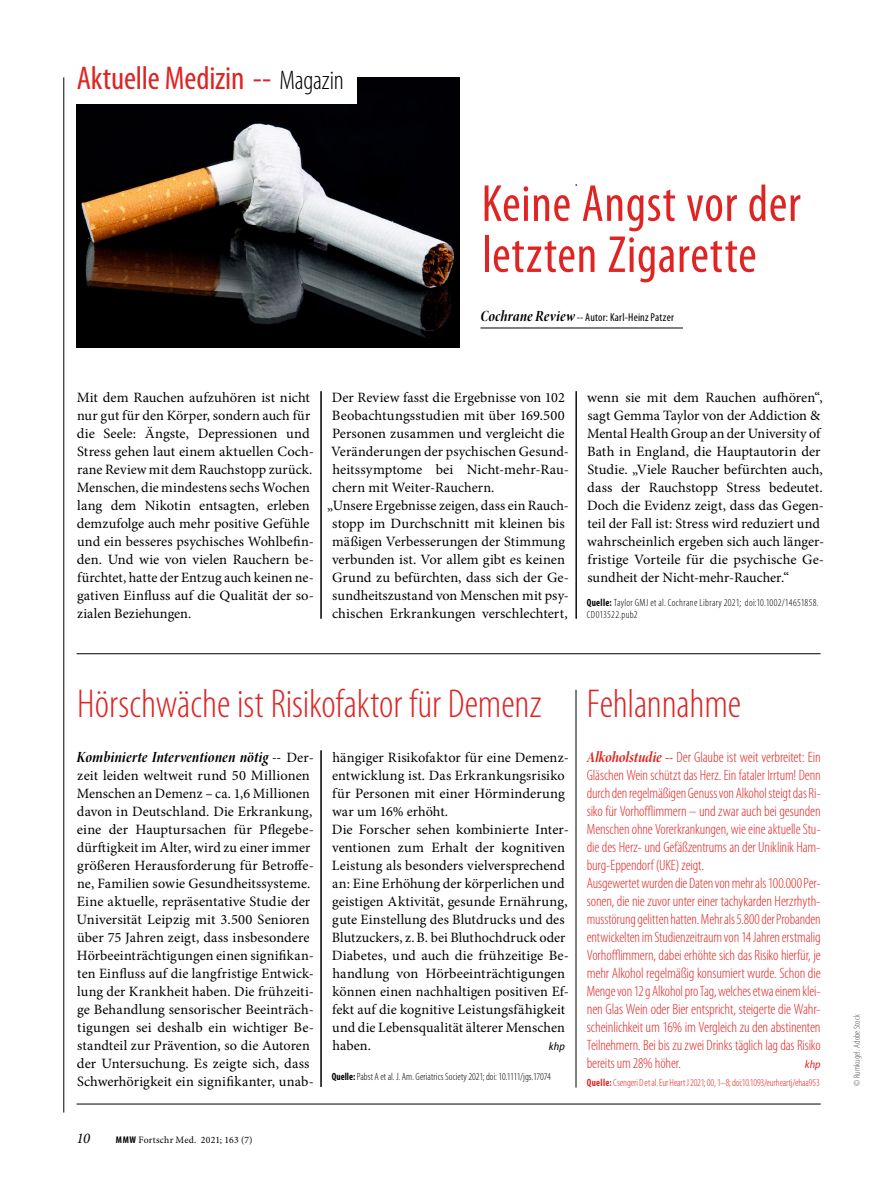
<style>
.page{position:relative;width:893px;height:1187px;background:#fff}
.page>*{position:absolute;margin:0;border:0;box-sizing:border-box;transform-origin:0 0}
.Title_kleinrot{font:condensed 52.5px/51px "Myriad Pro";letter-spacing:.015em;color:#de2524}
.Title_klein_schmalro{font:300 condensed 40.5px "Myriad Pro";letter-spacing:-.005em;color:#de2524}
.Category_Einleitung{font:condensed 33px "Myriad Pro";letter-spacing:-.005em;color:#de2524}
.Para_Entry{font:15.75px "Minion Pro Bold Cn It Disp";letter-spacing:.005em;color:#000}
.Para_Myr_rot{font:300 condensed 15px/18px "Myriad Pro";letter-spacing:-.01em;color:#de2524;text-align:justify}
.Para_Myr_rot__Entry{font:300 condensed 15px/18px "Myriad Pro";letter-spacing:-.01em;color:#de2524;text-align:justify}
.t1{font:italic 14.85px "Minion Pro";color:#000}
.Para_x{font:14.25px/18px "Minion Pro";letter-spacing:.005em;color:#000}
.Para_Entry-2{font:14.25px/18px "Minion Pro";letter-spacing:.005em;color:#000}
.SuperTitle_1{font:condensed 11.4px "Myriad Pro";letter-spacing:.02em;color:#000}
.Para_x-2{font:italic semi-condensed 11.25px "Myriad Pro";color:#000}
.Para_Myr_rot-2{font:italic semi-condensed 11.25px "Myriad Pro";color:#de2524}
.Source_x{font:300 condensed 10.5px/12px "Myriad Pro";letter-spacing:.01em;color:#000}
.Source_x-2{font:300 condensed 10.5px "Myriad Pro";letter-spacing:-.015em;color:#de2524}
.t2{font:9.75px "Minion Pro";letter-spacing:.02em;color:#000}
.Image_Source_x{font:300 condensed 9px "Myriad Pro";letter-spacing:.02em;color:#4d4d4c}
.s1{font-weight:300;font-size:27px;color:#000}
.s2{font-family:"Minion Pro Bold Cn It Disp";font-stretch:normal;font-size:15.75px}
.s3{font-weight:700}
.s4{font-family:"Minion Pro";font-size:14.25px}
.s5{font-family:"Myriad Pro";font-weight:700;font-stretch:condensed}
.s6{font-family:"Minion Pro Bold Cn It Disp";font-weight:400;font-stretch:normal;font-size:15.75px}
</style>
<div class="page">
<hr style="left:77px;top:1103px;width:744px;height:1px;background:#000">
<hr style="left:64px;top:77px;width:1px;height:1035px;background:#000">
<hr style="left:77px;top:653px;width:743px;height:1px;background:#000">
<img style="left:77px;top:77px;width:382px;height:270px">
<hr style="left:321px;top:750px;width:1px;height:336px;background:#000">
<hr style="left:480px;top:328px;width:203px;height:1px;background:#000">
<hr style="left:321px;top:391px;width:1px;height:227px;background:#000">
<hr style="left:576px;top:391px;width:1px;height:227px;background:#000">
<hr style="left:576px;top:689px;width:1px;height:398px;background:#000">
<div style="left:77px;top:65px;width:280px;height:39px;background:#fff"></div>
<p class="Category_Einleitung" style="left:77px;top:59px;width:269px">Aktuelle Medizin -- <span class="s1">Magazin</span></p>
<p class="Title_kleinrot" style="left:481px;top:177px;width:321px">Keine Angst vor der letzten Zigarette</p>
<p class="SuperTitle_1" style="left:480px;top:311px;width:195px"><span class="s2">Cochrane Review</span> -- Autor: Karl-Heinz Patzer</p>
<p class="Para_x" style="left:77px;top:388px;width:239px">Mit dem Rauchen aufzuhören ist nicht nur gut für den Körper, sondern auch für die Seele: Ängste, Depressionen und Stress gehen laut einem aktuellen Coch&shy;rane Review mit dem Rauchstopp zurück.</p>
<p class="Para_x" style="left:77px;top:478px;width:239px">Menschen, die mindestens sechs Wochen lang dem Nikotin entsagten, erleben demzufolge auch mehr positive Gefühle und ein besseres psychisches Wohlbefin&shy;den. Und wie von vielen Rauchern be&shy;fürchtet, hatte der Entzug auch keinen ne&shy;gativen Einfluss auf die Qualität der so&shy;zialen Beziehungen.</p>
<p class="Para_x" style="left:331px;top:388px;width:239px">Der Review fasst die Ergebnisse von 102<br>Beobachtungsstudien mit über 169.500<br>Personen zusammen und vergleicht die Veränderungen der psychischen Gesund&shy;heitssymptome bei Nicht-mehr-Rau&shy;chern mit Weiter-Rauchern.</p>
<p class="Para_x" style="left:327px;top:496px;width:243px;text-align:center">„Unsere Ergebnisse zeigen, dass ein Rauch&shy;stopp im Durchschnitt mit kleinen bis mäßigen Verbesserungen der Stimmung verbunden ist. Vor allem gibt es keinen Grund zu befürchten, dass sich der Ge&shy;sundheitszustand von Menschen mit psy&shy;chischen Erkrankungen verschlechtert,</p>
<p class="Para_x" style="left:587px;top:388px;width:239px">wenn sie mit dem Rauchen aufhören“, sagt Gemma Taylor von der Addiction &amp; Mental Health Group an der University of Bath in England, die Hauptautorin der Studie. „Viele Raucher befürchten auch, dass der Rauchstopp Stress bedeutet.<br>Doch die Evidenz zeigt, dass das Gegen&shy;teil der Fall ist: Stress wird reduziert und wahrscheinlich ergeben sich auch länger&shy;fristige Vorteile für die psychische Ge&shy;sundheit der Nicht-mehr-Raucher.“</p>
<p class="Source_x" style="left:587px;top:596px;width:233px"><span class="s3">Quelle:</span> Taylor GMJ et al. Cochrane Library 2021; doi:10.1002/14651858.<br>CD013522.pub2</p>
<p class="Title_klein_schmalro" style="left:77px;top:681px;width:466px">Hörschwäche ist Risikofaktor für Demenz</p>
<p class="Para_Entry" style="left:77px;top:747px;width:239px">Kombinierte Interventionen nötig -- <span class="s4">Der-</span></p>
<p class="Para_Entry-2" style="left:77px;top:766px;width:239px">zeit leiden weltweit rund 50 Millionen Menschen an Demenz – ca. 1,6 Millionen davon in Deutschland. Die Erkrankung, eine der Hauptursachen für Pflegebe&shy;dürftigkeit im Alter, wird zu einer immer größeren Herausforderung für Betroffe&shy;ne, Familien sowie Gesundheitssysteme.</p>
<p class="Para_x" style="left:77px;top:892px;width:239px">Eine aktuelle, repräsentative Studie der Universität Leipzig mit 3.500 Senioren über 75 Jahren zeigt, dass insbesondere Hörbeeinträchtigungen einen signifikan&shy;ten Einfluss auf die langfristige Entwick&shy;lung der Krankheit haben. Die frühzeiti&shy;ge Behandlung sensorischer Beeinträch&shy;tigungen sei deshalb ein wichtiger Be&shy;standteil zur Prävention, so die Autoren der Untersuchung. Es zeigte sich, dass Schwerhörigkeit ein signifikanter, unab-</p>
<p class="Para_x" style="left:332px;top:748px;width:238px">hängiger Risikofaktor für eine Demenz&shy;entwicklung ist. Das Erkrankungsrisiko für Personen mit einer Hörminderung war um 16% erhöht.</p>
<p class="Para_x" style="left:332px;top:820px;width:239px">Die Forscher sehen kombinierte Inter&shy;ventionen zum Erhalt der kognitiven Leistung als besonders vielversprechend an: Eine Erhöhung der körperlichen und geistigen Aktivität, gesunde Ernährung, gute Einstellung des Blutdrucks und des Blutzuckers, z.B. bei Bluthochdruck oder Diabetes, und auch die frühzeitige Be&shy;handlung von Hörbeeinträchtigungen können einen nachhaltigen positiven Ef&shy;fekt auf die kognitive Leistungsfähigkeit und die Lebensqualität älterer Menschen haben.</p>
<p class="Para_x-2" style="left:549px;top:1040px;width:18px">khp</p>
<p class="Source_x" style="left:332px;top:1070px;width:221px"><span class="s3">Quelle:</span> Pabst A et al. J. Am. Geriatrics Society 2021; doi: 10.1111/jgs.17074</p>
<p class="t1" style="left:77px;top:1128px;width:15px">10</p>
<p class="t2" style="left:116px;top:1132px;width:138px"><span class="s5">MMW</span> Fortschr Med. 2021; 163 (7)</p>
<p class="Title_klein_schmalro" style="left:587px;top:682px;width:156px">Fehlannahme</p>
<p class="Para_Myr_rot__Entry" style="left:587px;top:748px;width:235px"><span class="s6">Alkoholstudie --</span> Der Glaube ist weit verbreitet: Ein Gläschen Wein schützt das Herz. Ein fataler Irrtum! Denn durch den regelmäßigen Genuss von Alkohol steigt das Ri&shy;siko für Vorhofflimmern – und zwar auch bei gesunden Menschen ohne Vorerkrankungen, wie eine aktuelle Stu&shy;die des Herz- und Gefäßzentrums an der Uniklinik Ham&shy;burg-Eppendorf (UKE) zeigt.</p>
<p class="Para_Myr_rot" style="left:587px;top:874px;width:235px">Ausgewertet wurden die Daten von mehr als 100.000 Per&shy;sonen, die nie zuvor unter einer tachykarden Herzrhyth&shy;musstörung gelitten hatten. Mehr als 5.800 der Probanden entwickelten im Studienzeitraum von 14 Jahren erstmalig Vorhofflimmern, dabei erhöhte sich das Risiko hierfür, je mehr Alkohol regelmäßig konsumiert wurde. Schon die Menge von 12 g Alkohol pro Tag, welches etwa einem klei&shy;nen Glas Wein oder Bier entspricht, steigerte die Wahr&shy;scheinlichkeit um 16% im Vergleich zu den abstinenten Teilnehmern. Bei bis zu zwei Drinks täglich lag das Risiko bereits um 28% höher.</p>
<p class="Para_Myr_rot-2" style="left:805px;top:1058px;width:17px">khp</p>
<p class="Source_x-2" style="left:587px;top:1076px;width:234px"><span class="s3">Quelle:</span> Csengeri D et al. Eur Heart J 2021; 00, 1–8; doi:10.1093/eurheartj/ehaa953</p>
<p class="Image_Source_x" style="left:852px;top:1085px;width:73px;rotate:-90deg">© Rumkugel. Adobe Stock</p>
</div>
